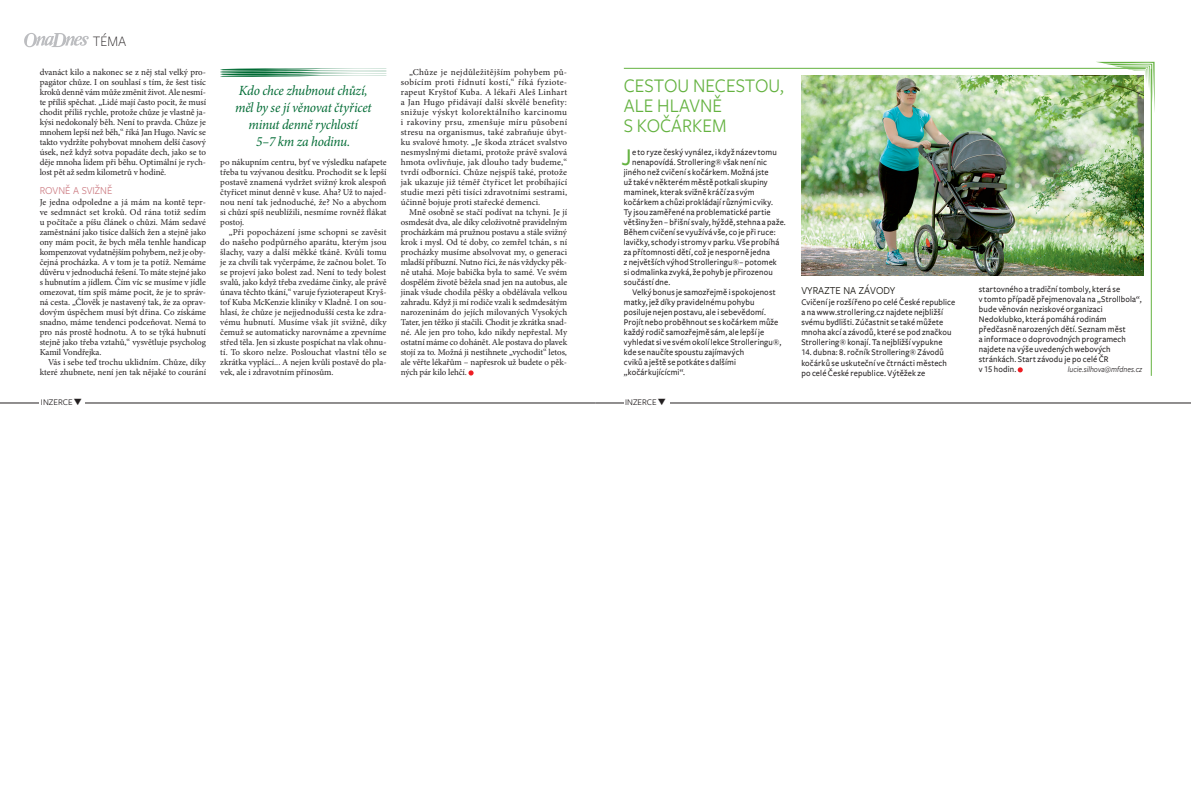
<style>
.page{position:relative;width:1191px;height:808px;background:#fff}
.page>*{position:absolute;margin:0;border:0;box-sizing:border-box;transform-origin:0 0}
.t1{font:500 25px "Freight Sans CE";color:#64b240;scale:.95 1}
.t2{font:20px/20px "Freight Sans SCCE";color:#64b240;scale:.95 1}
.t3{font:300 15px "Freight Sans CE";color:#231f20;scale:.95 1}
.t4{font:italic 14px/17px "Minion Pro";letter-spacing:-.015em;color:#006b34;text-align:center;scale:.95 1}
.t5{font:11px "Freight Sans SCCE";color:#12100b;scale:.95 1}
.t6{font:11px "Freight Sans SCCE";color:#cd7c83;scale:.95 1}
.t7{font:9px/10px "Minion Pro";color:#231f20;text-align:justify}
.t8{font:500 9px/10px "Freight Sans CE";letter-spacing:.02em;color:#231f20;scale:.95 1}
.t9{font:9px "Freight Sans CE";color:#231f20}
.t10{font:italic 8.5px "Freight Sans CE";letter-spacing:.01em;color:#231f20;scale:.9 1}
.s1{font-family:"Freight Sans SCCE"}
</style>
<div class="page">
<svg style="left:24px;top:33px;width:65px;height:14px"></svg>
<svg style="left:1017px;top:367px;width:5px;height:5px"></svg>
<hr style="left:0;top:403px;width:595px;height:1px;background:#231f20">
<div style="left:40px;top:398px;width:45px;height:10px;background:#fff"></div>
<hr style="left:595px;top:403px;width:596px;height:1px;background:#231f20">
<div style="left:624px;top:398px;width:45px;height:10px;background:#fff"></div>
<img style="left:801px;top:75px;width:342px;height:201px">
<svg style="left:1095px;top:62px;width:59px;height:51px"></svg>
<hr style="left:624px;top:68px;width:521px;height:1px;background:#64b240">
<hr style="left:1151px;top:69px;width:1px;height:307px;background:#64b240">
<svg style="left:220px;top:68px;width:167px;height:9px"></svg>
<svg style="left:468px;top:370px;width:5px;height:5px"></svg>
<h3 class="t3" style="left:93px;top:32px;width:37px">téma</h3>
<p class="t7" style="left:40px;top:68px;width:168px">dvanáct kilo a nakonec se z něj stal velký pro&shy;pagátor chůze. I on souhlasí s tím, že šest tisíc kroků denně vám může změnit život. Ale nesmí&shy;te příliš spěchat. „Lidé mají často pocit, že musí chodit příliš rychle, protože chůze je vlastně ja&shy;kýsi nedokonalý běh. Není to pravda. Chůze je mnohem lepší než běh,“ říká Jan Hugo. Navíc se takto vydržíte pohybovat mnohem delší časový úsek, než když sotva popadáte dech, jako se to děje mnoha lidem při běhu. Optimální je rych&shy;lost pět až sedm kilometrů v hodině.</p>
<p class="t6" style="left:40px;top:185px;width:78px">ROVNĚ A SVIŽNĚ</p>
<p class="t7" style="left:40px;top:198px;width:168px">Je jedna odpoledne a já mám na kontě tepr&shy;ve sedmnáct set kroků. Od rána totiž sedím u počítače a píšu článek o chůzi. Mám sedavé zaměstnání jako tisíce dalších žen a stejně jako ony mám pocit, že bych měla tenhle handicap kompenzovat vydatnějším pohybem, než je oby&shy;čejná procházka. A v tom je ta potíž. Nemáme důvěru v jednoduchá řešení. To máte stejné jako s hubnutím a jídlem. Čím víc se musíme v jídle omezovat, tím spíš máme pocit, že je to správ&shy;ná cesta. „Člověk je nastavený tak, že za oprav&shy;dovým úspěchem musí být dřina. Co získáme snadno, máme tendenci podceňovat. Nemá to pro nás prostě hodnotu. A to se týká hubnutí stejně jako třeba vztahů,“ vysvětluje psycholog Kamil Vondřejka.</p>
<p class="t7" style="left:40px;top:358px;width:168px;text-align:right">Vás i sebe teď trochu uklidním. Chůze, díky které zhubnete, není jen tak nějaké to courání</p>
<h3 class="t4" style="left:235px;top:82px;width:145px">Kdo chce zhubnout chůzí, měl by se jí věnovat čtyřicet minut denně rychlostí<br>5–7 km za hodinu.</h3>
<p class="t7" style="left:220px;top:158px;width:168px">po nákupním centru, byť ve výsledku naťapete třeba tu vzývanou desítku. Prochodit se k lepší postavě znamená vydržet svižný krok alespoň čtyřicet minut denně v kuse. Aha? Už to najed&shy;nou není tak jednoduché, že? No a abychom si chůzí spíš neublížili, nesmíme rovněž flákat postoj.</p>
<p class="t7" style="left:220px;top:228px;width:168px;text-indent:9px">„Při popocházení jsme schopni se zavěsit do našeho podpůrného aparátu, kterým jsou šlachy, vazy a další měkké tkáně. Kvůli tomu je za chvíli tak vyčerpáme, že začnou bolet. To se projeví jako bolest zad. Není to tedy bolest svalů, jako když třeba zvedáme činky, ale právě únava těchto tkání,“ varuje fyzioterapeut Kryš&shy;tof Kuba McKenzie kliniky v Kladně. I on sou&shy;hlasí, že chůze je nejjednodušší cesta ke zdra&shy;vému hubnutí. Musíme však jít svižně, díky čemuž se automaticky narovnáme a zpevníme střed těla. Jen si zkuste pospíchat na vlak ohnu&shy;tí. To skoro nelze. Poslouchat vlastní tělo se zkrátka vyplácí... A nejen kvůli postavě do pla&shy;vek, ale i zdravotním přínosům.</p>
<p class="t7" style="left:401px;top:68px;width:168px;text-indent:9px">„Chůze je nejdůležitějším pohybem pů&shy;sobícím proti řídnutí kostí,“ říká fyziote&shy;rapeut Kryštof Kuba. A lékaři Aleš Linhart a Jan Hugo přidávají další skvělé benefity: snižuje výskyt kolorektálního karcinomu i rakoviny prsu, zmenšuje míru působení stresu na organismus, také zabraňuje úbyt&shy;ku svalové hmoty. „Je škoda ztrácet svalstvo nesmyslnými dietami, protože právě svalová hmota ovlivňuje, jak dlouho tady budeme,“ tvrdí odborníci. Chůze nejspíš také, protože jak ukazuje již téměř čtyřicet let probíhající studie mezi pěti tisíci zdravotními sestrami, účinně bojuje proti stařecké demenci.</p>
<p class="t7" style="left:401px;top:208px;width:168px;text-indent:9px">Mně osobně se stačí podívat na tchyni. Je jí osmdesát dva, ale díky celoživotně pravidelným procházkám má pružnou postavu a stále svižný krok i mysl. Od té doby, co zemřel tchán, s ní procházky musíme absolvovat my, o generaci mladší příbuzní. Nutno říci, že nás vždycky pěk&shy;ně utahá. Moje babička byla to samé. Ve svém dospělém životě běžela snad jen na autobus, ale jinak všude chodila pěšky a obdělávala velkou zahradu. Když ji mí rodiče vzali k sedmdesátým narozeninám do jejích milovaných Vysokých Tater, jen těžko jí stačili. Chodit je zkrátka snad&shy;né. Ale jen pro toho, kdo nikdy nepřestal. My ostatní máme co dohánět. Ale postava do plavek stojí za to. Možná ji nestihnete „vychodit“ letos, ale věřte lékařům – napřesrok už budete o pěk&shy;ných pár kilo lehčí.</p>
<h2 class="t2" style="left:624px;top:76px;width:170px">CESTOU NECESTOU,<br>ALE HLAVNĚ<br>S KOČÁRKEM</h2>
<h1 class="t1" style="left:622px;top:142px;width:12px">J</h1>
<p class="t8" style="left:632px;top:147px;width:154px">e to ryze český vynález, i když název tomu</p>
<p class="t8" style="left:632px;top:157px;width:144px">nenapovídá. Strollering® však není nic</p>
<p class="t8" style="left:624px;top:167px;width:154px">jiného než cvičení s kočárkem. Možná jste</p>
<p class="t8" style="left:624px;top:177px;width:153px">už také v některém městě potkali skupiny</p>
<p class="t8" style="left:624px;top:187px;width:139px">maminek, kterak svižně kráčí za svým</p>
<p class="t8" style="left:624px;top:197px;width:159px">kočárkem a chůzi prokládají různými cviky.</p>
<p class="t8" style="left:624px;top:207px;width:156px">Ty jsou zaměřené na problematické partie</p>
<p class="t8" style="left:624px;top:217px;width:172px">většiny žen – břišní svaly, hýždě, stehna a paže.</p>
<p class="t8" style="left:624px;top:227px;width:161px">Během cvičení se využívá vše, co je při ruce:</p>
<p class="t8" style="left:624px;top:237px;width:165px">lavičky, schody i stromy v parku. Vše probíhá</p>
<p class="t8" style="left:624px;top:247px;width:155px">za přítomnosti dětí, což je nesporně jedna</p>
<p class="t8" style="left:624px;top:257px;width:162px">z největších výhod Strolleringu®– potomek</p>
<p class="t8" style="left:624px;top:267px;width:158px">si odmalinka zvyká, že pohyb je přirozenou</p>
<p class="t8" style="left:624px;top:277px;width:50px">součástí dne.</p>
<p class="t8" style="left:632px;top:287px;width:152px">Velký bonus je samozřejmě i spokojenost</p>
<p class="t8" style="left:624px;top:297px;width:139px">matky, jež díky pravidelnému pohybu</p>
<p class="t8" style="left:624px;top:307px;width:151px">posiluje nejen postavu, ale i sebevědomí.</p>
<p class="t8" style="left:624px;top:317px;width:164px">Projít nebo proběhnout se s kočárkem může</p>
<p class="t8" style="left:624px;top:327px;width:149px">každý rodič samozřejmě sám, ale lepší je</p>
<p class="t8" style="left:624px;top:337px;width:167px">vyhledat si ve svém okolí lekce Strolleringu®,</p>
<p class="t8" style="left:624px;top:347px;width:128px">kde se naučíte spoustu zajímavých</p>
<p class="t8" style="left:624px;top:357px;width:119px">cviků a ještě se potkáte s dalšími</p>
<p class="t8" style="left:624px;top:367px;width:66px">„kočárkujícícmi“.</p>
<p class="t9" style="left:41px;top:397px;width:42px">INZERCE ▼</p>
<p class="t9" style="left:625px;top:397px;width:42px">INZERCE ▼</p>
<p class="t5" style="left:801px;top:285px;width:100px">VYRAZTE NA ZÁVODY</p>
<p class="t8" style="left:801px;top:298px;width:164px">Cvičení je rozšířeno po celé České republice a na www.strollering.cz najdete nejbližší svému bydlišti. Zúčastnit se také můžete mnoha akcí a závodů, které se pod značkou Strollering® konají. Ta nejbližší vypukne</p>
<p class="t8" style="left:801px;top:348px;width:155px"><span class="s1">14.</span> dubna: 8. ročník Strollering® Závodů kočárků se uskuteční ve čtrnácti městech po celé České republice. Výtěžek ze</p>
<p class="t8" style="left:979px;top:284px;width:173px">startovného a tradiční tomboly, která se<br>v tomto případě přejmenovala na „Strollbola“, bude věnován neziskové organizaci Nedoklubko, která pomáhá rodinám předčasně narozených dětí. Seznam měst<br>a informace o doprovodných programech najdete na výše uvedených webových stránkách. Start závodu je po celé ČR<br>v <span class="s1">15</span> hodin.</p>
<p class="t10" style="left:1067px;top:364px;width:84px">lucie.silhova@mfdnes.cz</p>
</div>
